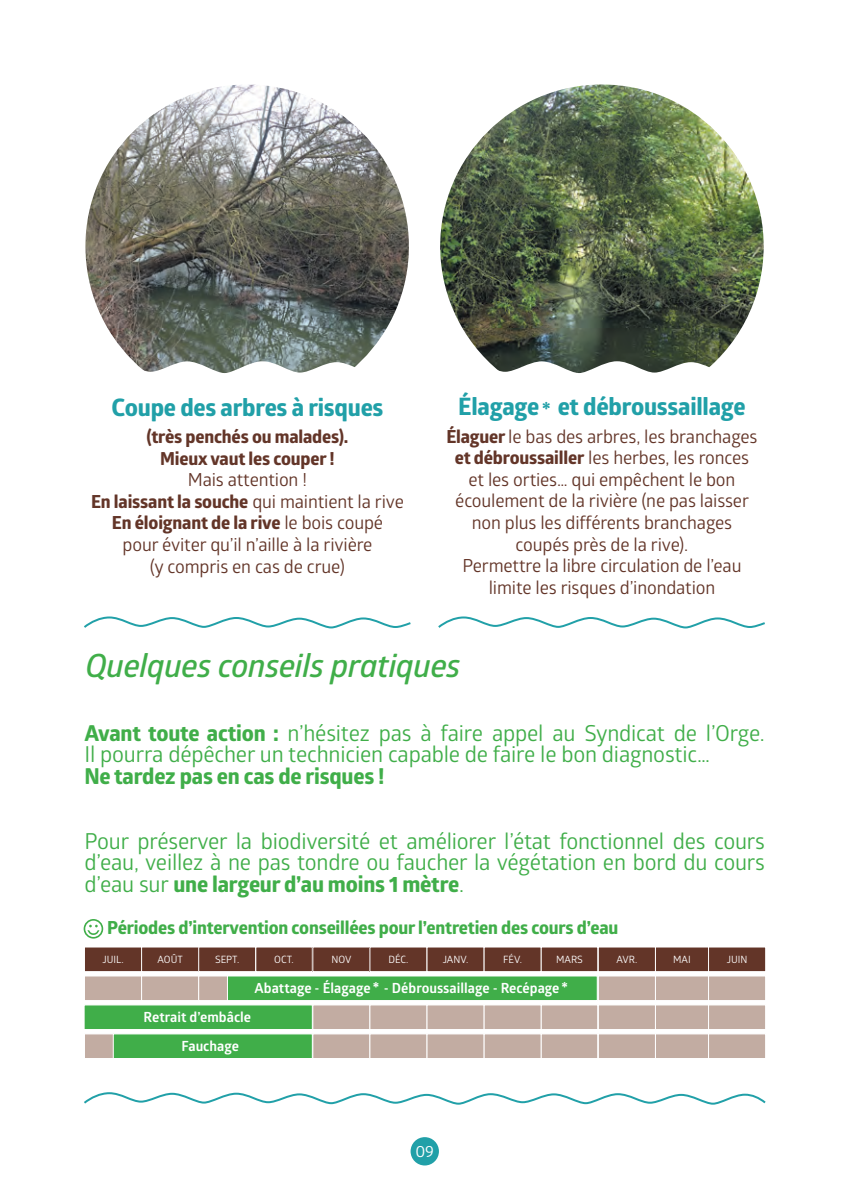
<style>
.page{position:relative;width:850px;height:1191px;background:#fff}
.page>*{position:absolute;margin:0;border:0;box-sizing:border-box;transform-origin:0 0}
.t1{font:italic 600 32px "Glober";letter-spacing:-.015em;color:#40ae49}
.t2{font:700 24px "Globerx";letter-spacing:-.01em;color:#21a0a8}
.t3{font:22px/21.6px "Glober";letter-spacing:-.01em;color:#40ae49;text-align:justify}
.t4{font:700 22px "Globerx";letter-spacing:-.01em;color:#40ae49}
.t5{font:18px/21.6px "Glober";letter-spacing:-.01em;color:#633528;text-align:center}
.t6{font:700 18px "Globerx";letter-spacing:-.01em;color:#633528}
.t7{font:700 18px "Globerx";letter-spacing:-.01em;color:#40ae49}
.t8{font:16px "Glober";color:#fff}
.t9{font:700 14px "Glober";color:#fff}
.t10{font:10px "Glober";color:#fff}
.s1{font-family:"Glober";font-weight:400}
.s2{font-family:"Globerx";font-weight:700}
.s3{font-family:"American Typewriter";font-size:16px}
</style>
<div class="page">
<div style="left:410px;top:1137px;width:29px;height:28px;background:#21a0a8;border-radius:50%"></div>
<img style="left:85px;top:84px;width:324px;height:324px;border-radius:162px">
<img style="left:440px;top:84px;width:323px;height:276px">
<svg style="left:84px;top:1092px;width:682px;height:13px"></svg>
<svg style="left:84px;top:616px;width:327px;height:13px"></svg>
<svg style="left:438px;top:616px;width:327px;height:13px"></svg>
<div style="left:84px;top:947px;width:58px;height:24px;background:#633528"></div>
<div style="left:84px;top:946px;width:58px;height:25px;border:1px solid #fff"></div>
<div style="left:84px;top:975px;width:58px;height:25px;background:#c2aca2;border:1px solid #fff"></div>
<div style="left:84px;top:1033px;width:58px;height:25px;background:#c2aca2;border:1px solid #fff"></div>
<div style="left:142px;top:947px;width:57px;height:24px;background:#633528"></div>
<div style="left:141px;top:946px;width:58px;height:25px;border:1px solid #fff"></div>
<div style="left:141px;top:975px;width:58px;height:25px;background:#c2aca2;border:1px solid #fff"></div>
<div style="left:199px;top:947px;width:57px;height:24px;background:#633528"></div>
<div style="left:198px;top:946px;width:58px;height:25px;border:1px solid #fff"></div>
<div style="left:198px;top:975px;width:58px;height:25px;background:#c2aca2;border:1px solid #fff"></div>
<div style="left:256px;top:947px;width:56px;height:24px;background:#633528"></div>
<div style="left:255px;top:946px;width:57px;height:25px;border:1px solid #fff"></div>
<div style="left:313px;top:947px;width:57px;height:24px;background:#633528"></div>
<div style="left:312px;top:946px;width:58px;height:25px;border:1px solid #fff"></div>
<div style="left:312px;top:1004px;width:58px;height:25px;background:#c2aca2;border:1px solid #fff"></div>
<div style="left:312px;top:1033px;width:58px;height:25px;background:#c2aca2;border:1px solid #fff"></div>
<div style="left:370px;top:947px;width:57px;height:24px;background:#633528"></div>
<div style="left:370px;top:946px;width:57px;height:25px;border:1px solid #fff"></div>
<div style="left:370px;top:1004px;width:57px;height:25px;background:#c2aca2;border:1px solid #fff"></div>
<div style="left:370px;top:1033px;width:57px;height:25px;background:#c2aca2;border:1px solid #fff"></div>
<div style="left:427px;top:947px;width:57px;height:24px;background:#633528"></div>
<div style="left:427px;top:946px;width:57px;height:25px;border:1px solid #fff"></div>
<div style="left:427px;top:1004px;width:57px;height:25px;background:#c2aca2;border:1px solid #fff"></div>
<div style="left:427px;top:1033px;width:57px;height:25px;background:#c2aca2;border:1px solid #fff"></div>
<div style="left:484px;top:947px;width:57px;height:24px;background:#633528"></div>
<div style="left:484px;top:946px;width:57px;height:25px;border:1px solid #fff"></div>
<div style="left:484px;top:1004px;width:57px;height:25px;background:#c2aca2;border:1px solid #fff"></div>
<div style="left:484px;top:1033px;width:57px;height:25px;background:#c2aca2;border:1px solid #fff"></div>
<div style="left:541px;top:947px;width:57px;height:24px;background:#633528"></div>
<div style="left:541px;top:946px;width:57px;height:25px;border:1px solid #fff"></div>
<div style="left:541px;top:975px;width:57px;height:25px;background:#f1f7f0"></div>
<div style="left:541px;top:1004px;width:57px;height:25px;background:#c2aca2;border:1px solid #fff"></div>
<div style="left:541px;top:1033px;width:57px;height:25px;background:#c2aca2;border:1px solid #fff"></div>
<div style="left:598px;top:947px;width:57px;height:24px;background:#633528"></div>
<div style="left:598px;top:946px;width:57px;height:25px;border:1px solid #fff"></div>
<div style="left:598px;top:975px;width:57px;height:25px;background:#c2aca2;border:1px solid #fff"></div>
<div style="left:598px;top:1004px;width:57px;height:25px;background:#c2aca2;border:1px solid #fff"></div>
<div style="left:598px;top:1033px;width:57px;height:25px;background:#c2aca2;border:1px solid #fff"></div>
<div style="left:655px;top:947px;width:53px;height:24px;background:#633528"></div>
<div style="left:655px;top:946px;width:54px;height:25px;border:1px solid #fff"></div>
<div style="left:655px;top:975px;width:54px;height:25px;background:#c2aca2;border:1px solid #fff"></div>
<div style="left:655px;top:1004px;width:54px;height:25px;background:#c2aca2;border:1px solid #fff"></div>
<div style="left:655px;top:1033px;width:54px;height:25px;background:#c2aca2;border:1px solid #fff"></div>
<div style="left:708px;top:947px;width:57px;height:24px;background:#633528"></div>
<div style="left:708px;top:946px;width:58px;height:25px;border:1px solid #fff"></div>
<div style="left:708px;top:975px;width:58px;height:25px;background:#c2aca2;border:1px solid #fff"></div>
<div style="left:708px;top:1004px;width:58px;height:25px;background:#c2aca2;border:1px solid #fff"></div>
<div style="left:708px;top:1033px;width:58px;height:25px;background:#c2aca2;border:1px solid #fff"></div>
<svg style="left:84px;top:919px;width:19px;height:19px"></svg>
<svg style="left:132px;top:360px;width:230px;height:48px"></svg>
<svg style="left:487px;top:360px;width:230px;height:13px"></svg>
<div style="left:227px;top:975px;width:370px;height:25px;background:#40ae49;border:1px solid #fff"></div>
<div style="left:84px;top:1004px;width:228px;height:25px;background:#40ae49;border:1px solid #fff"></div>
<div style="left:113px;top:1033px;width:199px;height:25px;background:#40ae49;border:1px solid #fff"></div>
<p class="t2" style="left:112px;top:390px;width:273px">Coupe des arbres à risques</p>
<p class="t6" style="left:146px;top:423px;width:203px">(très penchés ou malades).</p>
<p class="t6" style="left:160px;top:445px;width:176px">Mieux vaut les couper !</p>
<p class="t5" style="left:188px;top:468px;width:121px">Mais attention !</p>
<p class="t6" style="left:91px;top:488px;width:314px">En laissant la souche <span class="s1">qui maintient la rive</span></p>
<p class="t5" style="left:112px;top:511px;width:273px"><span class="s2">En éloignant de la rive</span> le bois coupé pour éviter qu’il n’aille à la rivière<br>(y compris en cas de crue)</p>
<p class="t2" style="left:458px;top:389px;width:289px">Élagage<sub>*</sub> et débroussaillage</p>
<p class="t5" style="left:446px;top:424px;width:313px"><span class="s2">Élaguer</span> le bas des arbres, les branchages</p>
<p class="t5" style="left:455px;top:446px;width:296px"><span class="s2">et débroussailler</span> les herbes, les ronces et les orties… qui empêchent le bon écoulement de la rivière (ne pas laisser non plus les différents branchages coupés près de la rive).</p>
<p class="t5" style="left:462px;top:554px;width:281px">Permettre la libre circulation de l’eau limite les risques d’inondation</p>
<p class="t1" style="left:85px;top:643px;width:377px">Quelques conseils pratiques</p>
<p class="t3" style="left:84px;top:721px;width:682px"><span class="s2">Avant toute action :</span> n’hésitez pas à faire appel au Syndicat de l’Orge.<br>Il pourra dépêcher un technicien capable de faire le bon diagnostic…</p>
<p class="t4" style="left:84px;top:760px;width:302px">Ne tardez pas en cas de risques !</p>
<p class="t3" style="left:84px;top:829px;width:682px">Pour préserver la biodiversité et améliorer l’état fonctionnel des cours d’eau, veillez à ne pas tondre ou faucher la végétation en bord du cours d’eau sur <span class="s2">une largeur d’au moins 1 mètre</span>.</p>
<p class="t7" style="left:107px;top:914px;width:513px">Périodes d’intervention conseillées pour l’entretien des cours d’eau</p>
<p class="t10" style="left:102px;top:952px;width:23px">JUIL.</p>
<p class="t10" style="left:158px;top:952px;width:27px">AOÛT</p>
<p class="t10" style="left:215px;top:952px;width:26px">SEPT.</p>
<p class="t10" style="left:274px;top:952px;width:21px">OCT.</p>
<p class="t10" style="left:331px;top:952px;width:21px">NOV</p>
<p class="t10" style="left:388px;top:952px;width:21px">DÉC.</p>
<p class="t10" style="left:443px;top:952px;width:27px">JANV.</p>
<p class="t10" style="left:503px;top:952px;width:20px">FÉV.</p>
<p class="t10" style="left:556px;top:952px;width:28px">MARS</p>
<p class="t10" style="left:616px;top:952px;width:22px">AVR.</p>
<p class="t10" style="left:673px;top:952px;width:19px">MAI</p>
<p class="t10" style="left:726px;top:952px;width:22px">JUIN</p>
<p class="t9" style="left:254px;top:978px;width:317px">Abattage - Élagage<span class="s3">*</span> - Débroussaillage - Recépage<span class="s3">*</span></p>
<p class="t9" style="left:143px;top:1006px;width:109px">Retrait d’embâcle</p>
<p class="t9" style="left:181px;top:1035px;width:59px">Fauchage</p>
<p class="t8" style="left:415px;top:1140px;width:20px">09</p>
</div>
